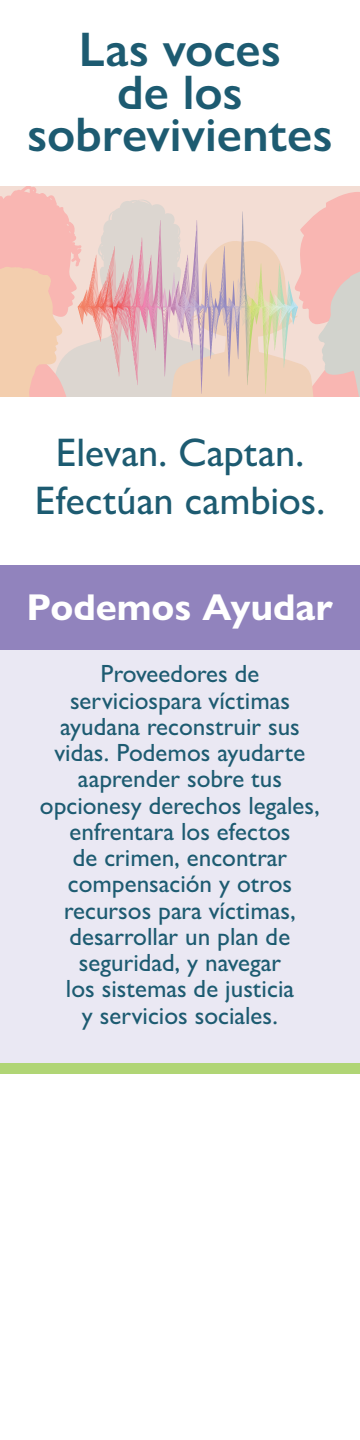
<style>
.page{position:relative;width:360px;height:1440px;background:#fff}
.page>*{position:absolute;margin:0;border:0;box-sizing:border-box;transform-origin:0 0}
.t1{font:600 48.75px "Gill Sans Nova";color:#1d5b71}
.t2{font:500 40px/48px "Gill Sans Nova";color:#1d5b71;text-align:center}
.t3{font:700 37.5px "Gill Sans Nova";color:#fff}
.t4{font:500 25px/26.2px "Gill Sans Nova";color:#1d5b71;text-align:center}
</style>
<div class="page">
<div style="left:0;top:644px;width:360px;height:423px;background:#eae8f3"></div>
<div style="left:0;top:565px;width:360px;height:85px;background:#9183bd"></div>
<div style="left:0;top:1063px;width:360px;height:11px;background:#b0d575"></div>
<div style="left:0;top:186px;width:360px;height:210px;background:#f3ddd4"></div>
<svg style="left:300px;top:192px;width:60px;height:204px"></svg>
<svg style="left:243px;top:238px;width:71px;height:158px"></svg>
<svg style="left:0;top:186px;width:243px;height:210px"></svg>
<p class="t1" style="left:79px;top:19px;width:204px">Las voces</p>
<p class="t1" style="left:117px;top:62px;width:127px">de los</p>
<p class="t1" style="left:27px;top:104px;width:307px">sobrevivientes</p>
<p class="t2" style="left:35px;top:428px;width:292px">Elevan. Captan.<br>Efectúan cambios.</p>
<p class="t3" style="left:27px;top:584px;width:308px">Podemos Ayudar</p>
<p class="t4" style="left:40px;top:661px;width:282px">Proveedores de serviciospara víctimas ayudana reconstruir sus vidas. Podemos ayudarte aaprender sobre tus opcionesy derechos legales, enfrentara los efectos<br>de crimen, encontrar compensación y otros recursos para víctimas, desarrollar un plan de seguridad, y navegar<br>los sistemas de justicia<br>y servicios sociales.</p>
</div>
